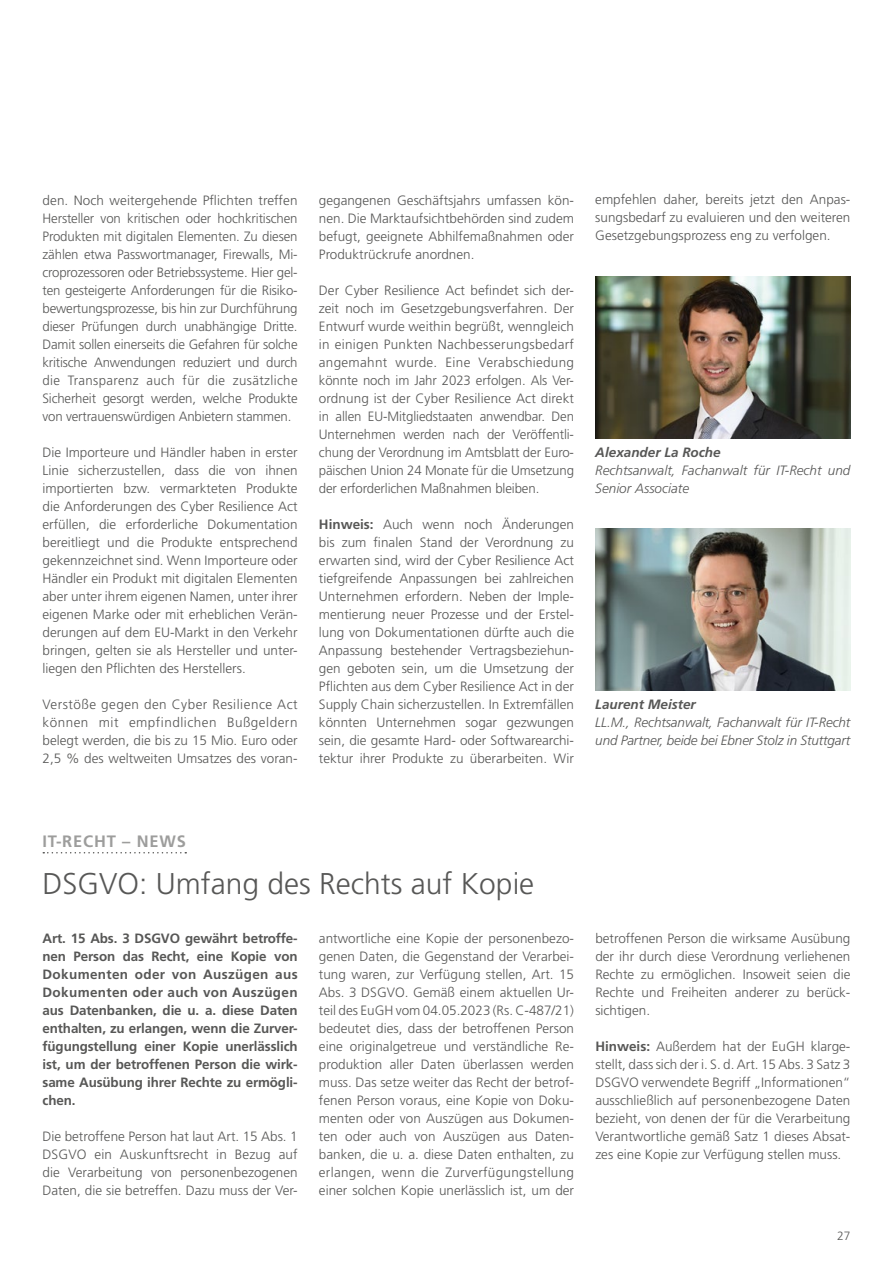
<style>
.page{position:relative;width:893px;height:1263px;background:#fff}
.page>*{position:absolute;margin:0;border:0;box-sizing:border-box;transform-origin:0 0}
.t1{font:300 30px "Frutiger LT Std";color:#575756}
.t2{font:700 16.5px "Frutiger LT Std";letter-spacing:.05em;color:#9d9d9c}
.t3{font:300 13.5px/18px "Frutiger LT Std";color:#575756;text-align:justify}
.t4{font:700 13.5px/18px "Frutiger LT Std";letter-spacing:-.01em;color:#575756;text-align:justify}
.t5{font:italic 300 13.5px/18px "Frutiger LT Std";letter-spacing:-.01em;color:#575756}
.t6{font:italic 700 13.5px "Frutiger LT Std";color:#575756}
.t7{font:300 12px "Frutiger LT Std";color:#575756}
.s1{font-weight:700}
</style>
<div class="page">
<svg style="left:43px;top:852px;width:143px;height:1px"></svg>
<img style="left:595px;top:277px;width:255px;height:162px">
<img style="left:595px;top:529px;width:255px;height:162px">
<p class="t3" style="left:43px;top:191px;width:257px">den. Noch weitergehende Pflichten treffen Hersteller von kritischen oder hochkritischen Produkten mit digitalen Elementen. Zu diesen zählen etwa Passwortmanager, Firewalls, Mi&shy;croprozessoren oder Betriebssysteme. Hier gel&shy;ten gesteigerte Anforderungen für die Risiko&shy;bewertungsprozesse, bis hin zur Durchführung dieser Prüfungen durch unabhängige Dritte.<br>Damit sollen einerseits die Gefahren für solche kritische Anwendungen reduziert und durch die Transparenz auch für die zusätzliche Sicherheit gesorgt werden, welche Produkte von vertrauenswürdigen Anbietern stammen.</p>
<p class="t3" style="left:43px;top:443px;width:257px">Die Importeure und Händler haben in erster Linie sicherzustellen, dass die von ihnen importierten bzw. vermarkteten Produkte die Anforderungen des Cyber Resilience Act erfüllen, die erforderliche Dokumentation bereitliegt und die Produkte entsprechend gekennzeichnet sind. Wenn Importeure oder Händler ein Produkt mit digitalen Elementen aber unter ihrem eigenen Namen, unter ihrer eigenen Marke oder mit erheblichen Verän&shy;derungen auf dem EU-Markt in den Verkehr bringen, gelten sie als Hersteller und unter&shy;liegen den Pflichten des Herstellers.</p>
<p class="t3" style="left:43px;top:695px;width:257px">Verstöße gegen den Cyber Resilience Act können mit empfindlichen Bußgeldern belegt werden, die bis zu 15 Mio. Euro oder 2,5 % des weltweiten Umsatzes des voran-</p>
<p class="t3" style="left:319px;top:191px;width:257px">gegangenen Geschäftsjahrs umfassen kön&shy;nen. Die Marktaufsichtbehörden sind zudem befugt, geeignete Abhilfemaßnahmen oder Produktrückrufe anordnen.</p>
<p class="t3" style="left:319px;top:281px;width:257px">Der Cyber Resilience Act befindet sich der&shy;zeit noch im Gesetzgebungsverfahren. Der Entwurf wurde weithin begrüßt, wenngleich in einigen Punkten Nachbesserungsbedarf angemahnt wurde. Eine Verabschiedung könnte noch im Jahr 2023 erfolgen. Als Ver&shy;ordnung ist der Cyber Resilience Act direkt in allen EU-Mitgliedstaaten anwendbar. Den Unternehmen werden nach der Veröffentli&shy;chung der Verordnung im Amtsblatt der Euro&shy;päischen Union 24 Monate für die Umsetzung der erforderlichen Maßnahmen bleiben.</p>
<p class="t3" style="left:319px;top:515px;width:257px"><span class="s1">Hinweis:</span> Auch wenn noch Änderungen bis zum finalen Stand der Verordnung zu erwarten sind, wird der Cyber Resilience Act tiefgreifende Anpassungen bei zahlreichen Unternehmen erfordern. Neben der Imple&shy;mentierung neuer Prozesse und der Erstel&shy;lung von Dokumentationen dürfte auch die Anpassung bestehender Vertragsbeziehun&shy;gen geboten sein, um die Umsetzung der Pflichten aus dem Cyber Resilience Act in der Supply Chain sicherzustellen. In Extremfällen könnten Unternehmen sogar gezwungen sein, die gesamte Hard- oder Softwarearchi&shy;tektur ihrer Produkte zu überarbeiten. Wir</p>
<p class="t3" style="left:595px;top:191px;width:257px">empfehlen daher, bereits jetzt den Anpas&shy;sungsbedarf zu evaluieren und den weiteren Gesetzgebungsprozess eng zu verfolgen.</p>
<p class="t6" style="left:595px;top:444px;width:127px">Alexander La Roche</p>
<p class="t5" style="left:595px;top:461px;width:257px">Rechtsanwalt, Fachanwalt für IT-Recht und<br>Senior Associate</p>
<p class="t6" style="left:595px;top:696px;width:102px">Laurent Meister</p>
<p class="t5" style="left:595px;top:713px;width:257px">LL.M., Rechtsanwalt, Fachanwalt für IT-Recht und Partner, beide bei Ebner Stolz in Stuttgart</p>
<p class="t2" style="left:43px;top:831px;width:145px">IT-RECHT – NEWS</p>
<h1 class="t1" style="left:43px;top:867px;width:493px">DSGVO: Umfang des Rechts auf Kopie</h1>
<p class="t4" style="left:43px;top:929px;width:257px">Art. 15 Abs. 3 DSGVO gewährt betroffe&shy;nen Person das Recht, eine Kopie von Dokumenten oder von Auszügen aus Dokumenten oder auch von Auszügen aus Datenbanken, die u. a. diese Daten enthalten, zu erlangen, wenn die Zurver&shy;fügungstellung einer Kopie unerlässlich ist, um der betroffenen Person die wirk&shy;same Ausübung ihrer Rechte zu ermögli&shy;chen.</p>
<p class="t3" style="left:43px;top:1127px;width:257px">Die betroffene Person hat laut Art. 15 Abs. 1<br>DSGVO ein Auskunftsrecht in Bezug auf die Verarbeitung von personenbezogenen Daten, die sie betreffen. Dazu muss der Ver-</p>
<p class="t3" style="left:319px;top:929px;width:257px">antwortliche eine Kopie der personenbezo&shy;genen Daten, die Gegenstand der Verarbei&shy;tung waren, zur Verfügung stellen, Art. 15<br>Abs. 3 DSGVO. Gemäß einem aktuellen Ur&shy;teil des EuGH vom 04.05.2023 (Rs. C-487/21) bedeutet dies, dass der betroffenen Person eine originalgetreue und verständliche Re&shy;produktion aller Daten überlassen werden muss. Das setze weiter das Recht der betrof&shy;fenen Person voraus, eine Kopie von Doku&shy;menten oder von Auszügen aus Dokumen&shy;ten oder auch von Auszügen aus Daten&shy;banken, die u. a. diese Daten enthalten, zu erlangen, wenn die Zurverfügungstellung einer solchen Kopie unerlässlich ist, um der</p>
<p class="t3" style="left:595px;top:929px;width:257px">betroffenen Person die wirksame Ausübung der ihr durch diese Verordnung verliehenen Rechte zu ermöglichen. Insoweit seien die Rechte und Freiheiten anderer zu berück&shy;sichtigen.</p>
<p class="t3" style="left:595px;top:1037px;width:257px"><span class="s1">Hinweis:</span> Außerdem hat der EuGH klarge&shy;stellt, dass sich der i. S. d. Art. 15 Abs. 3 Satz 3<br>DSGVO verwendete Begriff „Informationen“ ausschließlich auf personenbezogene Daten bezieht, von denen der für die Verarbeitung Verantwortliche gemäß Satz 1 dieses Absat&shy;zes eine Kopie zur Verfügung stellen muss.</p>
<p class="t7" style="left:837px;top:1229px;width:15px">27</p>
</div>
